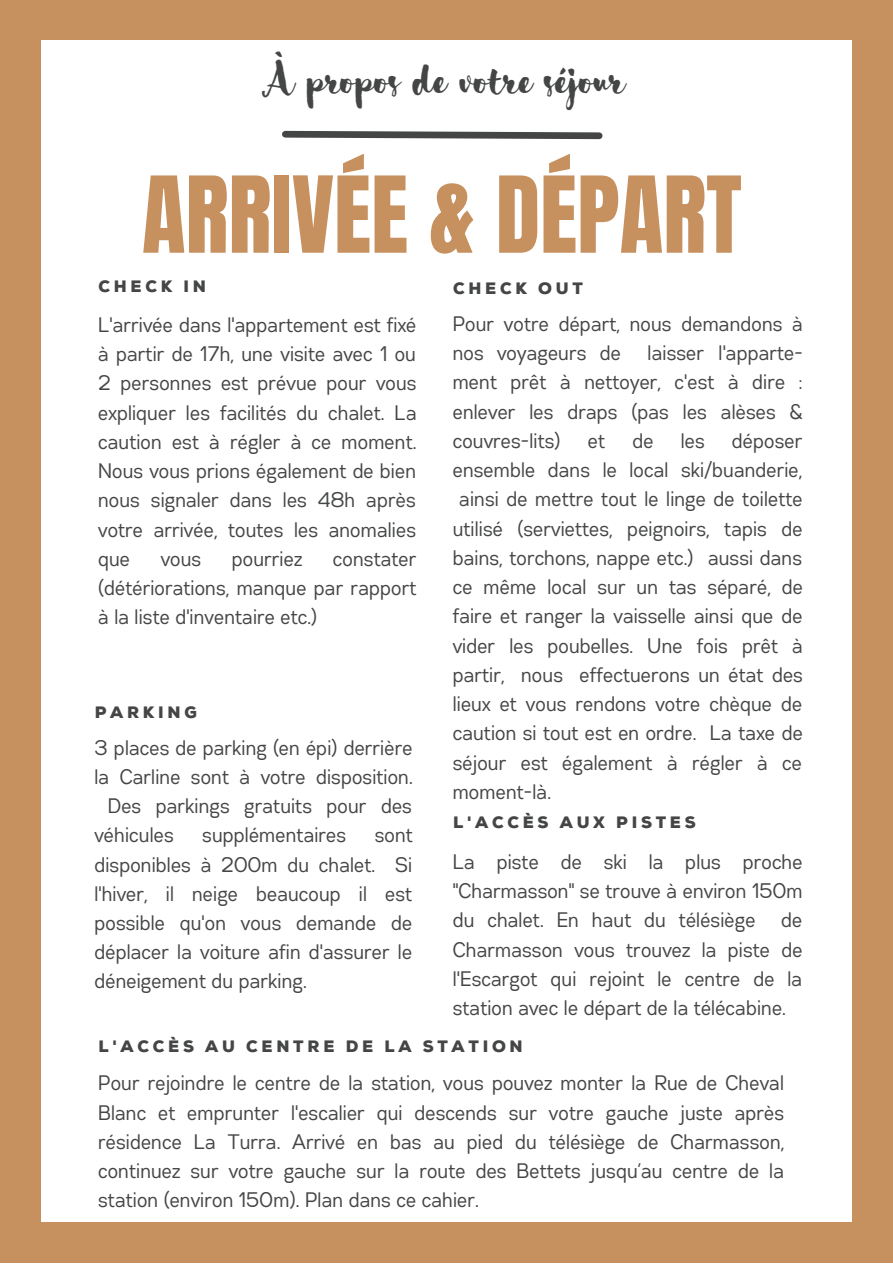
<style>
.page{position:relative;width:893px;height:1264px;background:#fff}
.page>*{position:absolute;margin:0;border:0;box-sizing:border-box;transform-origin:0 0}
.t1{font:89.85px "Anton";color:#c6915f}
.t2{font:49.5px "Sensa Brush Fill";color:#444645}
.t3{font:21px/29.2px "Gabriel Sans Cond";color:#444645;text-align:justify}
.t4{font:900 16.5px "Nexa";letter-spacing:.225em;color:#444645}
</style>
<div class="page">
<div style="left:0;top:0;width:892px;height:1262px;background:#c6915f"></div>
<div style="left:41px;top:41px;width:810px;height:1180px;background:#fff"></div>
<svg style="left:282px;top:130px;width:321px;height:10px"></svg>
<p class="t2" style="left:260px;top:50px;width:366px">À propos de votre séjour</p>
<p class="t1" style="left:142px;top:150px;width:601px">ARRIVÉE &amp; DÉPART</p>
<p class="t4" style="left:98px;top:277px;width:109px">CHECK IN</p>
<p class="t3" style="left:98px;top:311px;width:320px">L'arrivée dans l'appartement est fixé à partir de 17h, une visite avec 1 ou 2 personnes est prévue pour vous expliquer les facilités du chalet. La caution est à régler à ce moment.<br>Nous vous prions également de bien nous signaler dans les 48h après votre arrivée, toutes les anomalies que</p>
<p class="t3" style="left:161px;top:545px;width:42px">vous</p>
<p class="t3" style="left:232px;top:545px;width:72px">pourriez</p>
<p class="t3" style="left:98px;top:545px;width:320px;text-indent:235px">constater (détériorations, manque par rapport à la liste d'inventaire etc.)</p>
<p class="t4" style="left:95px;top:702px;width:104px">PARKING</p>
<p class="t3" style="left:95px;top:733px;width:320px">3 places de parking (en épi) derrière</p>
<p class="t3" style="left:95px;top:763px;width:320px">la Carline sont à votre disposition.</p>
<p class="t3" style="left:108px;top:792px;width:306px">Des parkings gratuits pour des</p>
<p class="t3" style="left:95px;top:821px;width:81px">véhicules</p>
<p class="t3" style="left:202px;top:821px;width:145px">supplémentaires</p>
<p class="t3" style="left:95px;top:821px;width:320px;text-indent:280px">sont disponibles à 200m du chalet. Si l'hiver, il neige beaucoup il est possible qu'on vous demande de déplacer la voiture afin d'assurer le déneigement du parking.</p>
<p class="t4" style="left:453px;top:279px;width:131px">CHECK OUT</p>
<p class="t3" style="left:453px;top:310px;width:352px">Pour votre départ, nous demandons à nos voyageurs de</p>
<p class="t3" style="left:453px;top:339px;width:352px;text-indent:195px">laisser l'apparte&shy;ment prêt à nettoyer, c'est à dire : enlever les draps (pas les alèses &amp; couvres-lits)</p>
<p class="t3" style="left:588px;top:427px;width:19px">et</p>
<p class="t3" style="left:632px;top:427px;width:23px">de</p>
<p class="t3" style="left:681px;top:427px;width:26px">les</p>
<p class="t3" style="left:732px;top:427px;width:72px">déposer</p>
<p class="t3" style="left:453px;top:456px;width:351px">ensemble dans le local ski/buanderie,</p>
<p class="t3" style="left:459px;top:485px;width:345px">ainsi de mettre tout le linge de toilette</p>
<p class="t3" style="left:453px;top:515px;width:351px">utilisé (serviettes, peignoirs, tapis de</p>
<p class="t3" style="left:453px;top:544px;width:351px">bains, torchons, nappe etc.) aussi dans</p>
<p class="t3" style="left:453px;top:573px;width:352px">ce même local sur un tas séparé, de</p>
<p class="t3" style="left:453px;top:602px;width:351px">faire et ranger la vaisselle ainsi que de</p>
<p class="t3" style="left:453px;top:632px;width:351px">vider les poubelles. Une fois prêt à</p>
<p class="t3" style="left:453px;top:661px;width:352px">partir, nous effectuerons un état des</p>
<p class="t3" style="left:453px;top:690px;width:351px">lieux et vous rendons votre chèque de</p>
<p class="t3" style="left:453px;top:719px;width:352px">caution si tout est en ordre. La taxe de</p>
<p class="t3" style="left:453px;top:748px;width:351px">séjour est également à régler à ce</p>
<p class="t3" style="left:453px;top:778px;width:100px">moment-là.</p>
<p class="t4" style="left:453px;top:812px;width:244px">L'ACCÈS AUX PISTES</p>
<p class="t3" style="left:453px;top:848px;width:351px">La piste de ski la plus proche "Charmasson" se trouve à environ 150m du chalet. En haut du télésiège de Charmasson vous trouvez la piste de l'Escargot qui rejoint le centre de la station avec le départ de la télécabine.</p>
<p class="t4" style="left:98px;top:1036px;width:426px">L'ACCÈS AU CENTRE DE LA STATION</p>
<p class="t3" style="left:98px;top:1069px;width:687px">Pour rejoindre le centre de la station, vous pouvez monter la Rue de Cheval Blanc et emprunter l'escalier qui descends sur votre gauche juste après résidence La Turra. Arrivé en bas au pied du télésiège de Charmasson, continuez sur votre gauche sur la route des Bettets jusqu’au centre de la station (environ 150m). Plan dans ce cahier.</p>
</div>
